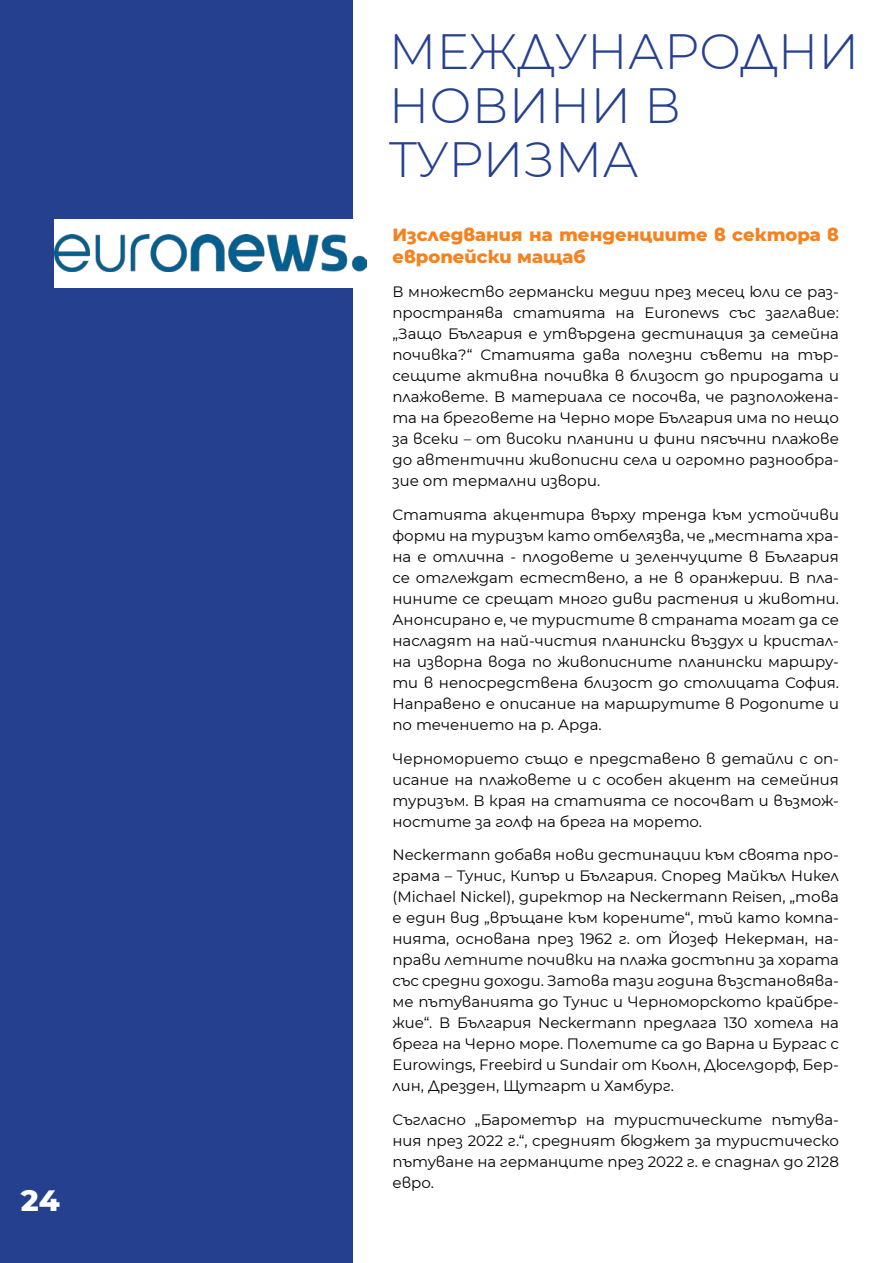
<style>
.page{position:relative;width:893px;height:1263px;background:#fff}
.page>*{position:absolute;margin:0;border:0;box-sizing:border-box;transform-origin:0 0}
.t1{font:300 49.5px/54px "Montserrat";color:#25408f}
.t2{font:800 30px "Montserrat";color:#fff}
.t3{font:800 18px/22.5px "Montserrat";color:#f58220}
.t4{font:15px/21px "Montserrat";color:#000;text-align:justify}
</style>
<div class="page">
<div style="left:0;top:0;width:353px;height:1263px;background:#25408f"></div>
<div style="left:54px;top:219px;width:313px;height:69px;background:#fff"></div>
<img style="left:54px;top:235px;width:313px;height:37px">
<h2 class="t2" style="left:21px;top:1178px;width:40px">24</h2>
<h1 class="t1" style="left:389px;top:23px;width:158px">Международни новини</h1>
<h1 class="t1" style="left:644px;top:77px;width:39px">в</h1>
<h1 class="t1" style="left:389px;top:131px;width:34px">тури</h1>
<h1 class="t1" style="left:524px;top:131px;width:71px">зма</h1>
<p class="t3" style="left:392px;top:222px;width:448px">Изследвания на тенденциите в сектора в европейски мащаб</p>
<p class="t4" style="left:392px;top:281px;width:448px">В множество германски медии през месец юли се раз&shy;пространява статията на Euronews със заглавие: „Защо България е утвърдена дестинация за семейна почивка?“ Статията дава полезни съвети на тър&shy;сещите активна почивка в близост до природата и плажовете. В материала се посочва, че разположена&shy;та на бреговете на Черно море България има по нещо за всеки – от високи планини и фини пясъчни плажове до автентични живописни села и огромно разнообра&shy;зие от термални извори.</p>
<p class="t4" style="left:392px;top:503px;width:448px">Статията акцентира върху тренда към устойчиви форми на туризъм като отбелязва, че „местната хра&shy;на е отлична - плодовете и зеленчуците в България се отглеждат естествено, а не в оранжерии. В пла&shy;нините се срещат много диви растения и животни.<br>Анонсирано е, че туристите в страната могат да се насладят на най-чистия планински въздух и кристал&shy;на изворна вода по живописните планински маршру&shy;ти в непосредствена близост до столицата София.<br>Направено е описание на маршрутите в Родопите и по течението на р. Арда.</p>
<p class="t4" style="left:392px;top:747px;width:448px">Черноморието също е представено в детайли с оп&shy;исание на плажовете и с особен акцент на семейния туризъм. В края на статията се посочват и възмож&shy;ностите за голф на брега на морето.</p>
<p class="t4" style="left:392px;top:844px;width:448px">Neckermann добавя нови дестинации към своята про&shy;грама – Тунис, Кипър и България. Според Майкъл Н икел (Michael Nickel), директор на Neckermann Reisen, „това е един вид „връщане към корените“, тъй като компа&shy;нията, основана през 1962 г. от Йозеф Некерман, на&shy;прави летните почивки на плажа достъпни за хората със средни доходи. Затова тази година възстановява&shy;ме пътуванията до Тунис и Черноморското крайбре&shy;жие“. В България Neckermann предлага 130 хотела на брега на Черно море. Полетите са до Варна и Бургас с Eurowings, Freebird и Sundair от Кьолн, Дюселдорф, Бер&shy;лин, Дрезден, Щутгарт и Хамбург.</p>
<p class="t4" style="left:392px;top:1109px;width:448px">Съгласно „Барометър на туристическите пътува&shy;ния през 2022 г.“, средният бюджет за туристическо пътуване на германците през 2022 г. е спаднал до 2128 евро.</p>
</div>
